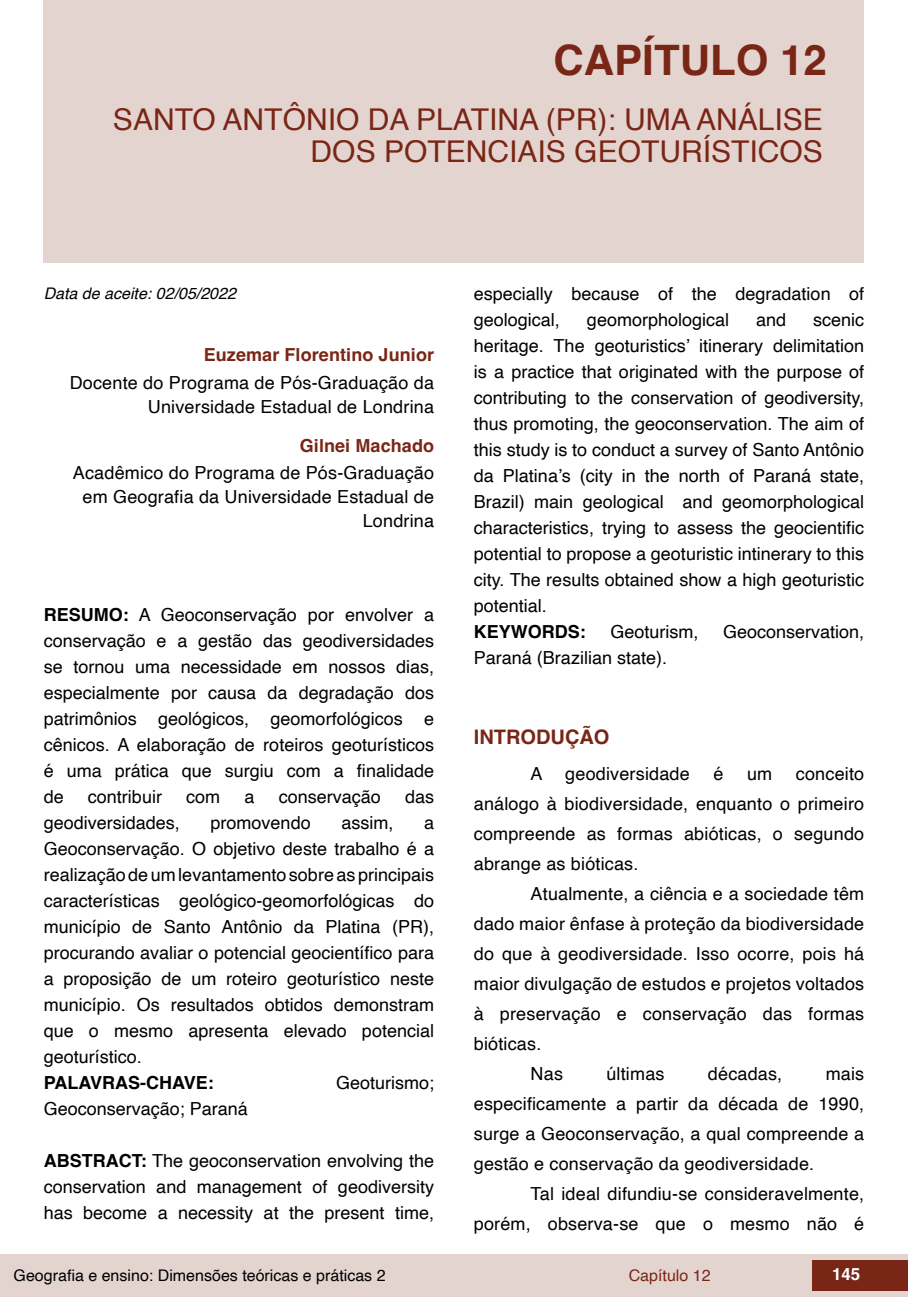
<style>
.page{position:relative;width:908px;height:1304px;background:#fff}
.page>*{position:absolute;margin:0;border:0;box-sizing:border-box;transform-origin:0 0}
.t1{font:700 42px "Helvetica";color:#7a2616}
.t2{font:30px/32px "Helvetica";color:#7a2616;text-align:right}
.t3{font:700 20px "Helvetica";color:#7a2616}
.t4{font:18px/26px "Helvetica";letter-spacing:.01em;color:#000;text-align:justify}
.t5{font:700 18px "Helvetica";letter-spacing:.005em;color:#7a2616}
.t6{font:700 18px "Helvetica";color:#000}
.t7{font:700 16.8px "Helvetica";color:#fff}
.t8{font:16px "Helvetica";color:#000}
.t9{font:italic 16px "Helvetica";color:#000}
.t10{font:16px "Helvetica";color:#7a2616}
.s1{font-weight:700}
</style>
<div class="page">
<div style="left:0;top:1254px;width:906px;height:43px;background:#e4d4d0"></div>
<div style="left:812px;top:1261px;width:95px;height:30px;background:#7a2616"></div>
<div style="left:44px;top:0;width:819px;height:263px;background:#e4d4d0"></div>
<h1 class="t1" style="left:553px;top:35px;width:275px">CAPÍTULO 12</h1>
<h2 class="t2" style="left:113px;top:104px;width:711px">SANTO ANTÔNIO DA PLATINA (PR): UMA ANÁLISE<br>DOS POTENCIAIS GEOTURÍSTICOS</h2>
<p class="t9" style="left:44px;top:280px;width:194px">Data de aceite: 02/05/2022</p>
<p class="t5" style="left:204px;top:344px;width:232px">Euzemar Florentino Junior</p>
<p class="t4" style="left:70px;top:371px;width:366px;line-height:24px;text-align:right">Docente do Programa de Pós-Graduação da<br>Universidade Estadual de Londrina</p>
<p class="t5" style="left:300px;top:435px;width:136px">Gilnei Machado</p>
<p class="t4" style="left:73px;top:462px;width:362px;line-height:24px;text-align:right">Acadêmico do Programa de Pós-Graduação em Geografia da Universidade Estadual de<br>Londrina</p>
<p class="t4" style="left:44px;top:603px;width:392px"><span class="s1">RESUMO:</span> A Geoconservação por envolver a conservação e a gestão das geodiversidades se tornou uma necessidade em nossos dias, especialmente por causa da degradação dos patrimônios geológicos, geomorfológicos e cênicos. A elaboração de roteiros geoturísticos é uma prática que surgiu com a finalidade de</p>
<p class="t4" style="left:88px;top:785px;width:76px">contribuir</p>
<p class="t4" style="left:186px;top:785px;width:36px">com</p>
<p class="t4" style="left:244px;top:785px;width:12px">a</p>
<p class="t4" style="left:278px;top:785px;width:104px">conservação</p>
<p class="t4" style="left:405px;top:785px;width:31px">das</p>
<p class="t4" style="left:44px;top:811px;width:138px">geodiversidades,</p>
<p class="t4" style="left:210px;top:811px;width:102px">promovendo</p>
<p class="t4" style="left:341px;top:811px;width:54px">assim,</p>
<p class="t4" style="left:44px;top:811px;width:392px;text-indent:380px">a Geoconservação. O objetivo deste trabalho é a realização de um levantamento sobre as principais características geológico-geomorfológicas do município de Santo Antônio da Platina (PR), procurando avaliar o potencial geocientífico para a proposição de um roteiro geoturístico neste município. Os resultados obtidos demonstram que o mesmo apresenta elevado potencial geoturístico.</p>
<p class="t6" style="left:44px;top:1072px;width:172px">PALAVRAS-CHAVE:</p>
<p class="t4" style="left:336px;top:1071px;width:100px">Geoturismo;</p>
<p class="t4" style="left:44px;top:1097px;width:206px">Geoconservação; Paraná</p>
<p class="t4" style="left:44px;top:1148px;width:392px"><span class="s1">ABSTRACT:</span> The geoconservation envolving the conservation and management of geodiversity has become a necessity at the present time,</p>
<p class="t4" style="left:473px;top:281px;width:392px">especially because of the degradation of geological,</p>
<p class="t4" style="left:586px;top:307px;width:144px">geomorphological</p>
<p class="t4" style="left:755px;top:307px;width:32px">and</p>
<p class="t4" style="left:473px;top:307px;width:392px;text-indent:339px">scenic heritage. The geoturistics’ itinerary delimitation is a practice that originated with the purpose of contributing to the conservation of geodiversity, thus promoting, the geoconservation. The aim of this study is to conduct a survey of Santo Antônio da Platina’s (city in the north of Paraná state, Brazil) main geological and geomorphological characteristics, trying to assess the geocientific potential to propose a geoturistic intinerary to this city. The results obtained show a high geoturistic potential.</p>
<p class="t6" style="left:473px;top:620px;width:113px">KEYWORDS:</p>
<p class="t4" style="left:610px;top:619px;width:90px">Geoturism,</p>
<p class="t4" style="left:722px;top:619px;width:143px">Geoconservation,</p>
<p class="t4" style="left:473px;top:645px;width:195px">Paraná (Brazilian state).</p>
<p class="t3" style="left:473px;top:725px;width:137px">INTRODUÇÃO</p>
<p class="t4" style="left:530px;top:761px;width:14px">A</p>
<p class="t4" style="left:565px;top:761px;width:126px">geodiversidade</p>
<p class="t4" style="left:713px;top:761px;width:12px">é</p>
<p class="t4" style="left:746px;top:761px;width:27px">um</p>
<p class="t4" style="left:473px;top:759px;width:392px;line-height:30px;text-indent:322px">conceito análogo à biodiversidade, enquanto o primeiro compreende as formas abióticas, o segundo abrange as bióticas.</p>
<p class="t4" style="left:530px;top:881px;width:335px">Atualmente, a ciência e a sociedade têm</p>
<p class="t4" style="left:473px;top:911px;width:391px">dado maior ênfase à proteção da biodiversidade</p>
<p class="t4" style="left:473px;top:941px;width:391px">do que à geodiversidade. Isso ocorre, pois há</p>
<p class="t4" style="left:473px;top:971px;width:391px">maior divulgação de estudos e projetos voltados</p>
<p class="t4" style="left:473px;top:1001px;width:392px">à preservação e conservação das formas</p>
<p class="t4" style="left:473px;top:1031px;width:69px">bióticas.</p>
<p class="t4" style="left:530px;top:1061px;width:34px">Nas</p>
<p class="t4" style="left:606px;top:1061px;width:60px">últimas</p>
<p class="t4" style="left:707px;top:1061px;width:76px">décadas,</p>
<p class="t4" style="left:473px;top:1059px;width:392px;line-height:30px;text-indent:351px">mais especificamente a partir da década de 1990, surge a Geoconservação, a qual compreende a gestão e conservação da geodiversidade.</p>
<p class="t4" style="left:473px;top:1179px;width:392px;line-height:30px;text-align:right">Tal ideal difundiu-se consideravelmente, porém, observa-se que o mesmo não é</p>
<p class="t8" style="left:14px;top:1263px;width:373px">Geografia e ensino: Dimensões teóricas e práticas 2</p>
<p class="t10" style="left:628px;top:1263px;width:83px">Capítulo 12</p>
<p class="t7" style="left:831px;top:1264px;width:30px">145</p>
</div>
